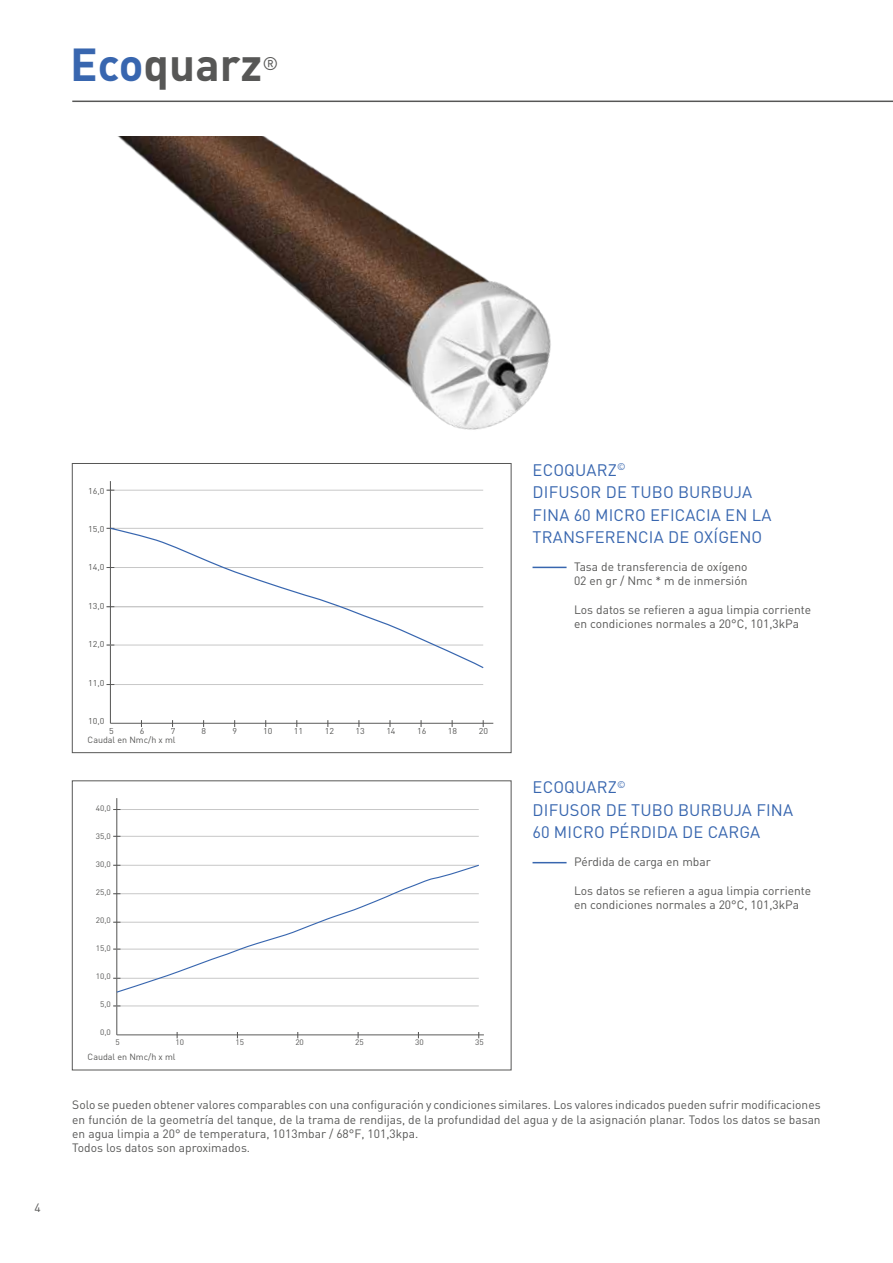
<style>
.page{position:relative;width:893px;height:1263px;background:#fff}
.page>*{position:absolute;margin:0;border:0;box-sizing:border-box;transform-origin:0 0}
.t1{font:700 45.6px "DIN Pro";color:#575756}
.t2{font:18.15px "DIN Pro";color:#575756}
.t3{font:16.5px/22.5px "DIN Pro";letter-spacing:.01em;color:#3866af}
.t4{font:12px/14.4px "DIN Pro";color:#575756}
.t5{font:8.85px "DIN Pro";color:#575756}
.t6{font:8.4px "DIN";color:#575756;scale:1.06 1}
.t7{font:8.4px "DIN";color:#575756;scale:1.05 1}
.t8{font:7.8px "DIN";color:#575756;scale:1.06 1}
.t9{font:7.8px "DIN";color:#575756;scale:1.05 1}
.s1{color:#3866af}
</style>
<div class="page">
<hr style="left:72px;top:101px;width:821px;height:1px;background:#575756">
<hr style="left:532px;top:567px;width:35px;height:1px;background:#3866af">
<hr style="left:532px;top:862px;width:35px;height:1px;background:#3866af">
<hr style="left:107px;top:490px;width:376px;height:1px;background:#c6c6c6">
<hr style="left:110px;top:481px;width:1px;height:242px;background:#575756">
<hr style="left:110px;top:723px;width:383px;height:1px;background:#575756">
<hr style="left:107px;top:684px;width:376px;height:1px;background:#c6c6c6">
<svg style="left:109px;top:527px;width:375px;height:142px"></svg>
<div style="left:72px;top:463px;width:439px;height:290px;border:1px solid #575756"></div>
<hr style="left:113px;top:836px;width:366px;height:1px;background:#c6c6c6">
<hr style="left:113px;top:809px;width:366px;height:1px;background:#c6c6c6">
<hr style="left:117px;top:798px;width:1px;height:237px;background:#575756">
<hr style="left:117px;top:1034px;width:367px;height:1px;background:#575756">
<hr style="left:113px;top:1006px;width:366px;height:1px;background:#c6c6c6">
<svg style="left:116px;top:864px;width:363px;height:129px"></svg>
<img style="left:117px;top:136px;width:434px;height:294px">
<h1 class="t1" style="left:70px;top:33px;width:194px"><span class="s1">Eco</span>quarz</h1>
<h2 class="t2" style="left:262px;top:52px;width:17px">®</h2>
<p class="t4" style="left:35px;top:1200px;width:8px">4</p>
<p class="t6" style="left:88px;top:485px;width:17px">16,0</p>
<p class="t6" style="left:88px;top:524px;width:17px">15,0</p>
<p class="t6" style="left:88px;top:562px;width:17px">14,0</p>
<p class="t6" style="left:88px;top:600px;width:17px">13,0</p>
<p class="t6" style="left:88px;top:639px;width:17px">12,0</p>
<p class="t6" style="left:88px;top:677px;width:17px">11,0</p>
<p class="t6" style="left:88px;top:716px;width:17px">10,0</p>
<p class="t7" style="left:109px;top:726px;width:6px">5</p>
<p class="t7" style="left:140px;top:726px;width:6px">6</p>
<p class="t7" style="left:171px;top:726px;width:6px">7</p>
<p class="t7" style="left:202px;top:726px;width:6px">8</p>
<p class="t7" style="left:232px;top:726px;width:6px">9</p>
<p class="t7" style="left:263px;top:726px;width:10px">10</p>
<p class="t7" style="left:294px;top:726px;width:10px">11</p>
<p class="t7" style="left:325px;top:726px;width:10px">12</p>
<p class="t7" style="left:356px;top:726px;width:10px">13</p>
<p class="t7" style="left:386px;top:726px;width:10px">14</p>
<p class="t7" style="left:417px;top:726px;width:10px">16</p>
<p class="t7" style="left:448px;top:726px;width:10px">18</p>
<p class="t7" style="left:479px;top:726px;width:10px">20</p>
<p class="t5" style="left:88px;top:733px;width:89px">Caudal en Nmc/h x ml</p>
<p class="t8" style="left:96px;top:804px;width:16px">40,0</p>
<p class="t8" style="left:96px;top:832px;width:16px">35,0</p>
<p class="t8" style="left:96px;top:860px;width:16px">30,0</p>
<p class="t8" style="left:96px;top:887px;width:16px">25,0</p>
<p class="t8" style="left:96px;top:915px;width:16px">20,0</p>
<p class="t8" style="left:96px;top:943px;width:16px">15,0</p>
<p class="t8" style="left:96px;top:971px;width:16px">10,0</p>
<p class="t8" style="left:100px;top:999px;width:12px">5,0</p>
<p class="t8" style="left:100px;top:1027px;width:12px">0,0</p>
<p class="t9" style="left:116px;top:1037px;width:6px">5</p>
<p class="t9" style="left:176px;top:1037px;width:10px">10</p>
<p class="t9" style="left:235px;top:1037px;width:10px">15</p>
<p class="t9" style="left:295px;top:1037px;width:10px">20</p>
<p class="t9" style="left:355px;top:1037px;width:10px">25</p>
<p class="t9" style="left:415px;top:1037px;width:10px">30</p>
<p class="t9" style="left:475px;top:1037px;width:10px">35</p>
<p class="t5" style="left:88px;top:1051px;width:89px">Caudal en Nmc/h x ml</p>
<h3 class="t3" style="left:533px;top:458px;width:240px">ECOQUARZ<sup>©<br></sup>DIFUSOR DE TUBO BURBUJA<br>FINA 60 MICRO EFICACIA EN LA<br>TRANSFERENCIA DE OXÍGENO</h3>
<p class="t4" style="left:574px;top:558px;width:175px">Tasa de transferencia de oxígeno<br>02 en gr / Nmc * m de inmersión</p>
<p class="t4" style="left:574px;top:602px;width:239px">Los datos se refieren a agua limpia corriente en condiciones normales a 20°C, 101,3kPa</p>
<h3 class="t3" style="left:532px;top:775px;width:262px">ECOQUARZ<sup>©<br></sup>DIFUSOR DE TUBO BURBUJA FINA<br>60 MICRO PÉRDIDA DE CARGA</h3>
<p class="t4" style="left:574px;top:854px;width:138px">Pérdida de carga en mbar</p>
<p class="t4" style="left:574px;top:882px;width:239px">Los datos se refieren a agua limpia corriente en condiciones normales a 20°C, 101,3kPa</p>
<p class="t4" style="left:72px;top:1097px;width:750px">Solo se pueden obtener valores comparables con una configuración y condiciones similares. Los valores indicados pueden sufrir modificaciones en función de la geometría del tanque, de la trama de rendijas, de la profundidad del agua y de la asignación planar. Todos los datos se basan en agua limpia a 20° de temperatura, 1013mbar / 68°F, 101,3kpa.<br>Todos los datos son aproximados.</p>
</div>
